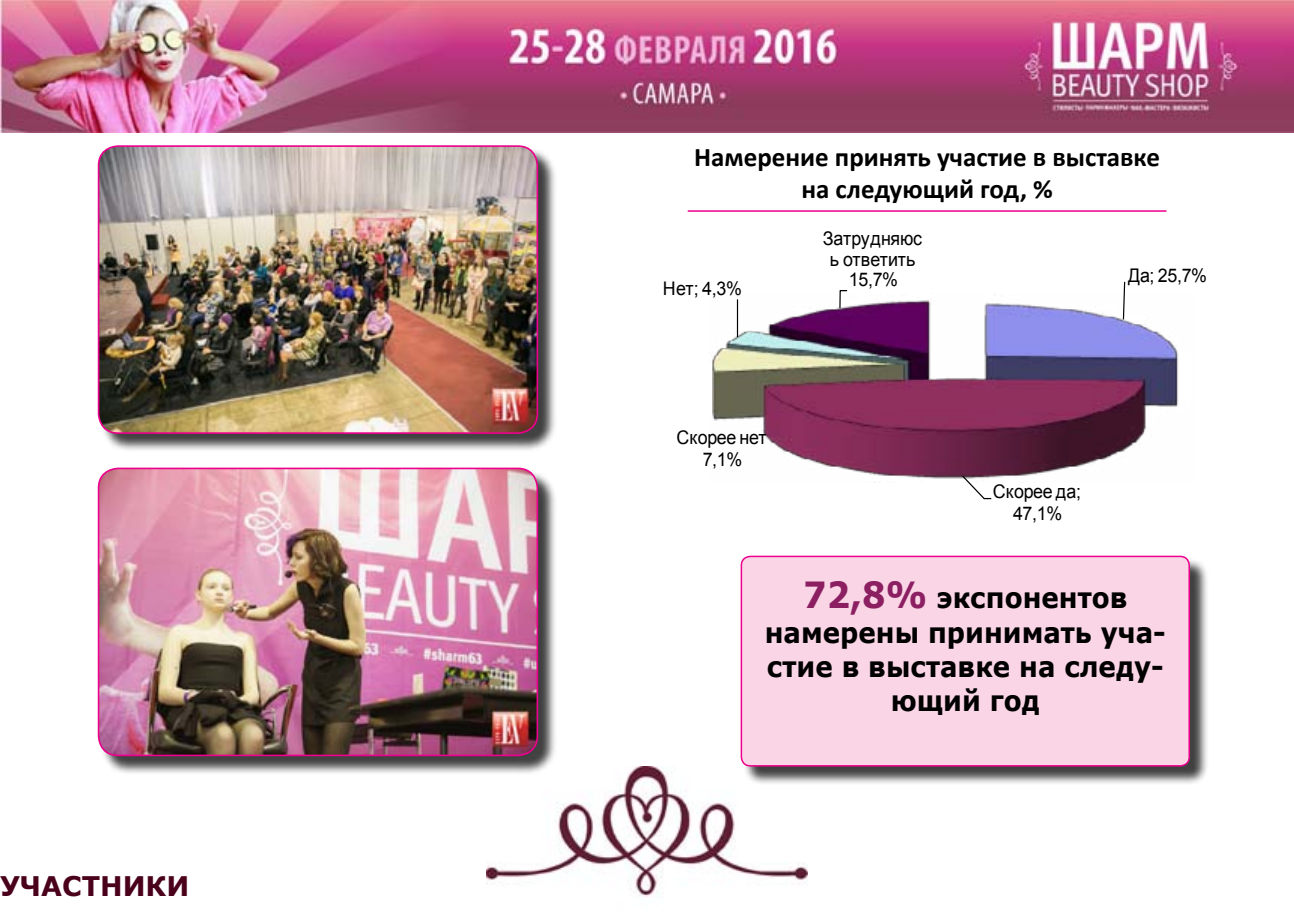
<style>
.page{position:relative;width:1294px;height:921px;background:#fff}
.page>*{position:absolute;margin:0;border:0;box-sizing:border-box;transform-origin:0 0}
.t1{font:700 28.5px/34.2px "Verdana";color:#000;text-align:center;scale:.92 1}
.t2{font:700 27px/32.4px "Calibri";color:#000;text-align:center}
.t3{font:700 27px "Verdana";color:#4a001b}
.t4{font:18.75px/21.3px "Arial";letter-spacing:-.02em;color:#000;text-align:center;scale:.95 1}
.s1{font-size:36px;color:#8b1f62}
</style>
<div class="page">
<img style="left:0;top:0;width:1294px;height:133px">
<img style="left:487px;top:766px;width:320px;height:131px">
<hr style="left:688px;top:210px;width:478px;height:2px;background:#ec008c">
<div style="left:743px;top:558px;width:465px;height:227px;background:#000;opacity:.75"></div>
<div style="left:741px;top:556px;width:448px;height:210px;background:#fad5e6;border-radius:9px"></div>
<div style="left:740px;top:555px;width:450px;height:211px;border:2px solid #ec008c;border-radius:9px"></div>
<div style="left:100px;top:148px;width:456px;height:304px;background:#000;opacity:.75"></div>
<img style="left:99px;top:146px;width:438px;height:287px">
<div style="left:98px;top:145px;width:440px;height:289px;border:2px solid #ec008c;border-radius:20px"></div>
<img style="left:711px;top:299px;width:467px;height:180px">
<svg style="left:1122px;top:281px;width:4px;height:40px"></svg>
<svg style="left:961px;top:474px;width:31px;height:26px"></svg>
<hr style="left:737px;top:299px;width:1px;height:38px;background:#000">
<svg style="left:838px;top:290px;width:10px;height:19px"></svg>
<div style="left:100px;top:470px;width:456px;height:305px;background:#000;opacity:.75"></div>
<img style="left:99px;top:470px;width:438px;height:285px">
<div style="left:98px;top:467px;width:440px;height:289px;border:2px solid #ec008c;border-radius:20px"></div>
<h2 class="t3" style="left:0;top:867px;width:191px">УЧАСТНИКИ</h2>
<h2 class="t2" style="left:694px;top:139px;width:467px">Намерение принять участие в выставке на следующий год, %</h2>
<p class="t4" style="left:663px;top:278px;width:85px">Нет; 4,3%</p>
<p class="t4" style="left:676px;top:427px;width:97px">Скорее нет<br>7,1%</p>
<p class="t4" style="left:822px;top:228px;width:106px;line-height:20.7px">Затрудняюс ь ответить<br>15,7%</p>
<p class="t4" style="left:1128px;top:265px;width:85px">Да; 25,7%</p>
<p class="t4" style="left:993px;top:481px;width:94px">Скорее да;<br>47,1%</p>
<h1 class="t1" style="left:765px;top:580px;width:437px"><span class="s1">72,8%</span> экспонентов намерены принимать уча&shy;стие в выставке на следу&shy;ющий год</h1>
</div>
